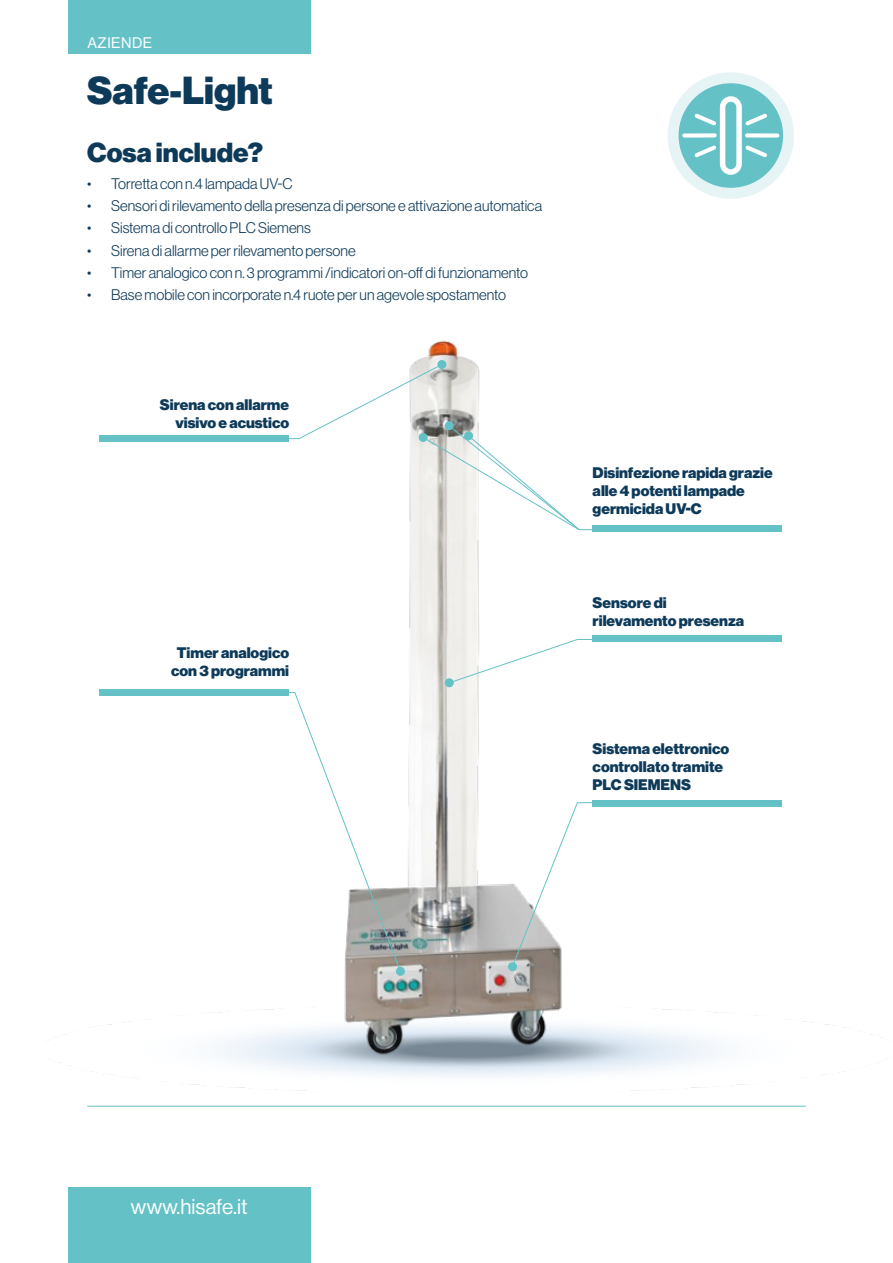
<style>
.page{position:relative;width:893px;height:1263px;background:#fff}
.page>*{position:absolute;margin:0;border:0;box-sizing:border-box;transform-origin:0 0}
.t1{font:900 38.25px "Neue Haas Display";color:#0e3a5a}
.t2{font:900 27px "Neue Haas Display";color:#0e3a5a}
.t3{font:21px "Neue Haas Display";color:#fff}
.t4{font:300 15px "Neue Haas Display";color:#0e3a5a}
.t5{font:900 15px/18px "Neue Haas Display";color:#0e3a5a}
.t6{font:15px "Neue Haas Display";letter-spacing:.03em;color:#fff}
</style>
<div class="page">
<svg style="left:673px;top:78px;width:116px;height:115px;background:#7bcacf"></svg>
<div style="left:668px;top:72px;width:126px;height:127px;border:11px solid #e7f4f5;border-radius:50%"></div>
<div style="left:720px;top:96px;width:22px;height:79px;border:5px solid #fff;border-radius:8px"></div>
<svg style="left:742px;top:110px;width:28px;height:19px"></svg>
<svg style="left:742px;top:142px;width:28px;height:19px"></svg>
<div style="left:747px;top:133px;width:30px;height:5px;background:#fff"></div>
<svg style="left:691px;top:110px;width:28px;height:19px"></svg>
<svg style="left:691px;top:142px;width:28px;height:19px"></svg>
<div style="left:684px;top:133px;width:31px;height:5px;background:#fff"></div>
<img style="left:323px;top:340px;width:286px;height:737px">
<div style="left:437px;top:360px;width:9px;height:9px;background:#64c2c7;border-radius:50%"></div>
<svg style="left:175px;top:692px;width:226px;height:280px"></svg>
<div style="left:396px;top:967px;width:9px;height:9px;background:#64c2c7;border-radius:50%"></div>
<svg style="left:448px;top:639px;width:161px;height:45px"></svg>
<div style="left:445px;top:678px;width:9px;height:9px;background:#64c2c7;border-radius:50%"></div>
<svg style="left:511px;top:802px;width:98px;height:166px"></svg>
<div style="left:508px;top:962px;width:9px;height:9px;background:#64c2c7;border-radius:50%"></div>
<svg style="left:289px;top:363px;width:320px;height:168px"></svg>
<div style="left:464px;top:431px;width:9px;height:9px;background:#64c2c7;border-radius:50%"></div>
<div style="left:100px;top:435px;width:189px;height:7px;background:#64c2c7"></div>
<div style="left:593px;top:525px;width:189px;height:7px;background:#64c2c7"></div>
<div style="left:593px;top:635px;width:189px;height:7px;background:#64c2c7"></div>
<div style="left:593px;top:800px;width:189px;height:7px;background:#64c2c7"></div>
<div style="left:100px;top:689px;width:189px;height:6px;background:#64c2c7"></div>
<div style="left:68px;top:0;width:242px;height:54px;background:#64c2c7"></div>
<div style="left:68px;top:1187px;width:242px;height:76px;background:#64c2c7"></div>
<hr style="left:87px;top:1106px;width:719px;height:1px;background:#64c2c7">
<p class="t6" style="left:87px;top:34px;width:66px">AZIENDE</p>
<h1 class="t1" style="left:87px;top:68px;width:187px">Safe-Light</h1>
<h2 class="t2" style="left:87px;top:137px;width:177px">Cosa include?</h2>
<p class="t4" style="left:87px;top:175px;width:207px">• Torretta con n.4 lampada UV-C</p>
<p class="t4" style="left:87px;top:197px;width:457px">• Sensori di rilevamento della presenza di persone e attivazione automatica</p>
<p class="t4" style="left:87px;top:220px;width:225px">• Sistema di controllo PLC Siemens</p>
<p class="t4" style="left:87px;top:242px;width:270px">• Sirena di allarme per rilevamento persone</p>
<p class="t4" style="left:87px;top:264px;width:442px">• Timer analogico con n. 3 programmi /indicatori on-off di funzionamento</p>
<p class="t4" style="left:87px;top:286px;width:420px">• Base mobile con incorporate n.4 ruote per un agevole spostamento</p>
<p class="t5" style="left:160px;top:396px;width:131px;text-align:right">Sirena con allarme visivo e acustico</p>
<p class="t5" style="left:171px;top:644px;width:120px;text-align:center">Timer analogico con 3 programmi</p>
<p class="t5" style="left:593px;top:464px;width:182px">Disinfezione rapida grazie alle 4 potenti lampade germicida UV-C</p>
<p class="t5" style="left:593px;top:594px;width:153px">Sensore di rilevamento presenza</p>
<p class="t5" style="left:593px;top:740px;width:138px">Sistema elettronico controllato tramite<br>PLC SIEMENS</p>
<h3 class="t3" style="left:131px;top:1194px;width:118px">www.hisafe.it</h3>
</div>
